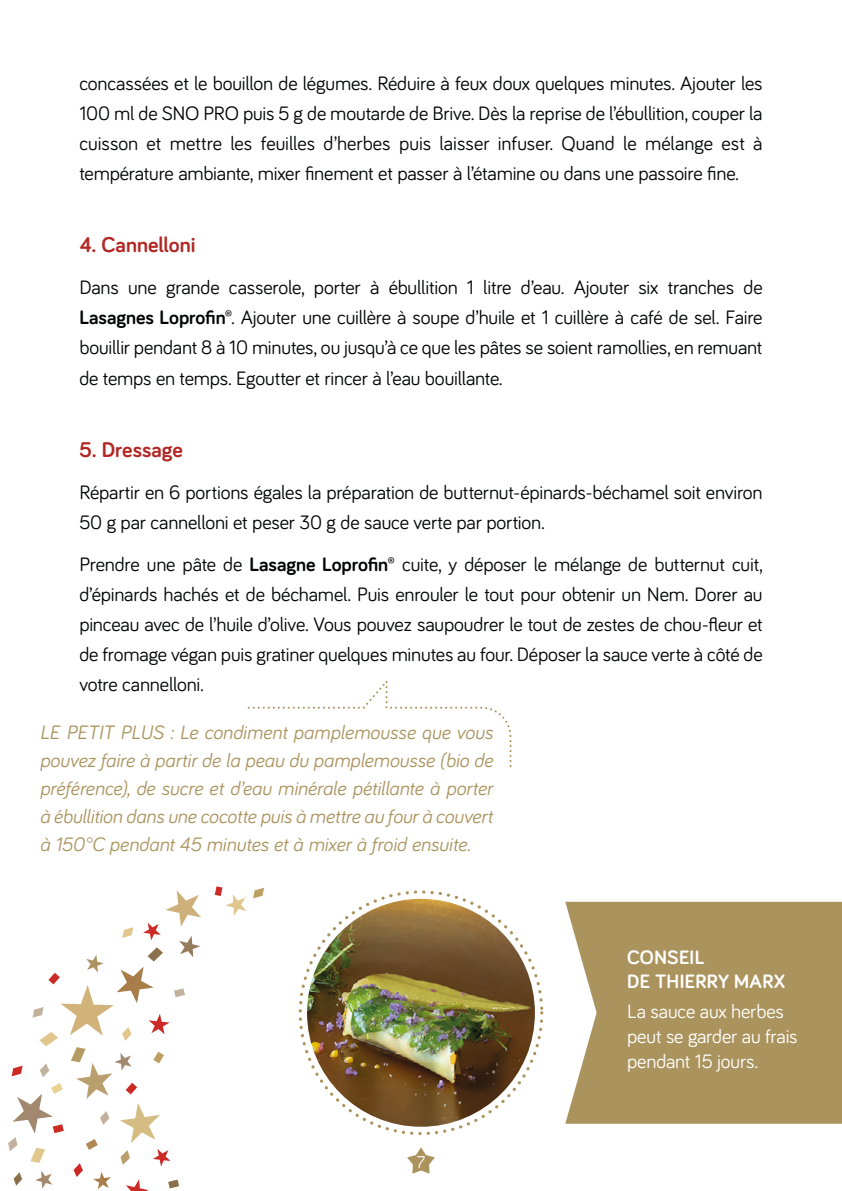
<style>
.page{position:relative;width:842px;height:1191px;background:#fff}
.page>*{position:absolute;margin:0;border:0;box-sizing:border-box;transform-origin:0 0}
.t1{font:700 22px "Bariol";color:#b22723}
.t2{font:20px/30px "Bariol";letter-spacing:-.01em;color:#020304;text-align:justify}
.t3{font:italic 20px/28px "Bariol";letter-spacing:-.005em;color:#ab935d;text-align:justify}
.t4{font:20px/25px "Bariol";letter-spacing:-.01em;color:#fff}
.t5{font:700 20px/24px "Bariol";letter-spacing:.015em;color:#fff}
.t6{font:17.6px "Bariol";color:#fff}
.s1{font-weight:700}
</style>
<div class="page">
<svg style="left:407px;top:1147px;width:28px;height:26px"></svg>
<div style="left:565px;top:901px;width:277px;height:222px;background:#ab935d"></div>
<svg style="left:253px;top:887px;width:11px;height:11px"></svg>
<svg style="left:8px;top:890px;width:193px;height:301px"></svg>
<svg style="left:215px;top:886px;width:31px;height:29px"></svg>
<img style="left:307px;top:898px;width:228px;height:228px;border-radius:114px">
<svg style="left:247px;top:681px;width:265px;height:86px"></svg>
<p class="t2" style="left:79px;top:68px;width:685px">concassées et le bouillon de légumes. Réduire à feux doux quelques minutes. Ajouter les 100 ml de SNO PRO puis 5 g de moutarde de Brive. Dès la reprise de l’ébullition, couper la cuisson et mettre les feuilles d’herbes puis laisser infuser. Quand le mélange est à température ambiante, mixer finement et passer à l’étamine ou dans une passoire fine.</p>
<p class="t1" style="left:79px;top:230px;width:118px">4. Cannelloni</p>
<p class="t2" style="left:79px;top:272px;width:685px">Dans une grande casserole, porter à ébullition 1 litre d’eau. Ajouter six tranches de <span class="s1">Lasagnes Loprofin®</span>. Ajouter une cuillère à soupe d’huile et 1 cuillère à café de sel. Faire bouillir pendant 8 à 10 minutes, ou jusqu’à ce que les pâtes se soient ramollies, en remuant de temps en temps. Egoutter et rincer à l’eau bouillante.</p>
<p class="t1" style="left:79px;top:434px;width:105px">5. Dressage</p>
<p class="t2" style="left:79px;top:476px;width:685px">Répartir en 6 portions égales la préparation de butternut-épinards-béchamel soit environ<br>50 g par cannelloni et peser 30 g de sauce verte par portion.</p>
<p class="t2" style="left:79px;top:548px;width:685px">Prendre une pâte de <span class="s1">Lasagne Loprofin®</span> cuite, y déposer le mélange de butternut cuit, d’épinards hachés et de béchamel. Puis enrouler le tout pour obtenir un Nem. Dorer au pinceau avec de l’huile d’olive. Vous pouvez saupoudrer le tout de zestes de chou-fleur et de fromage végan puis gratiner quelques minutes au four. Déposer la sauce verte à côté de votre cannelloni.</p>
<p class="t3" style="left:40px;top:717px;width:455px">LE PETIT PLUS : Le condiment pamplemousse que vous pouvez faire à partir de la peau du pamplemousse (bio de préférence), de sucre et d’eau minérale pétillante à porter à ébullition dans une cocotte puis à mettre au four à couvert à 150°C pendant 45 minutes et à mixer à froid ensuite.</p>
<p class="t6" style="left:417px;top:1150px;width:10px">7</p>
<p class="t5" style="left:627px;top:944px;width:159px">CONSEIL<br>DE THIERRY MARX</p>
<p class="t4" style="left:627px;top:997px;width:172px">La sauce aux herbes peut se garder au frais pendant 15 jours.</p>
</div>
